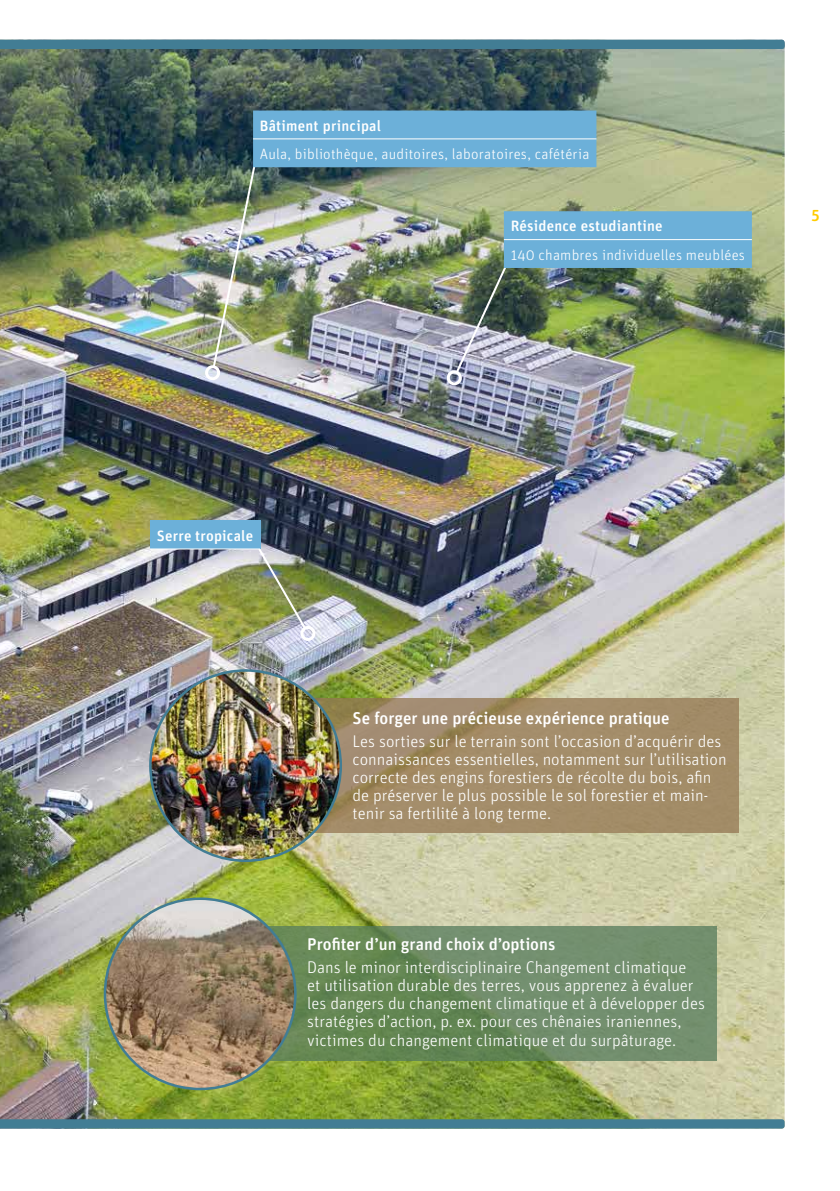
<style>
.page{position:relative;width:840px;height:1191px;background:#fff}
.page>*{position:absolute;margin:0;border:0;box-sizing:border-box;transform-origin:0 0}
.t1{font:300 17px/18.2px "Unit Rounded Pro";color:#fff}
.t2{font:500 17px "Unit Rounded Pro";color:#fff}
.t3{font:500 16px "Unit Rounded Pro";color:#fc0}
.t4{font:300 15px "Unit Rounded Pro";letter-spacing:.015em;color:#fff}
.t5{font:500 15px "Unit Rounded Pro";letter-spacing:.015em;color:#fff}
</style>
<div class="page">
<img style="left:0;top:49px;width:784px;height:1070px">
<div style="left:0;top:40px;width:784px;height:9px;background:#427d94"></div>
<svg style="left:0;top:1119px;width:784px;height:9px;background:#447d91"></svg>
<svg style="left:268px;top:926px;width:448px;height:135px;background:#6c8b62"></svg>
<img style="left:105px;top:898px;width:190px;height:191px;border-radius:95px">
<svg style="left:312px;top:698px;width:427px;height:135px;background:#a18b67"></svg>
<img style="left:150px;top:670px;width:190px;height:190px;border-radius:95px">
<img style="left:256px;top:546px;width:51px;height:85px">
<div style="left:300px;top:626px;width:15px;height:15px;border:3px solid #fff;border-radius:50%"></div>
<div style="left:150px;top:520px;width:110px;height:29px;background:#6cb0d9"></div>
<hr style="left:150px;top:548px;width:110px;height:1px;background:#fff">
<div style="left:205px;top:365px;width:15px;height:15px;border:3px solid #fff;border-radius:50%"></div>
<div style="left:446px;top:370px;width:15px;height:15px;border:3px solid #fff;border-radius:50%"></div>
<img style="left:211px;top:110px;width:540px;height:265px">
<hr style="left:503px;top:239px;width:248px;height:1px;background:#fff">
<p class="t5" style="left:260px;top:115px;width:123px">Bâtiment principal</p>
<p class="t4" style="left:260px;top:144px;width:331px">Aula, bibliothèque, auditoires, laboratoires, cafétéria</p>
<p class="t5" style="left:510px;top:216px;width:153px">Résidence estudiantine</p>
<p class="t4" style="left:510px;top:245px;width:236px">140 chambres individuelles meublées</p>
<p class="t3" style="left:810px;top:204px;width:10px">5</p>
<p class="t5" style="left:157px;top:525px;width:98px">Serre tropicale</p>
<p class="t2" style="left:352px;top:706px;width:318px">Se forger une précieuse expérience pratique</p>
<p class="t1" style="left:352px;top:731px;width:375px">Les sorties sur le terrain sont l’occasion d’acquérir des connaissances essentielles, notamment sur l’utilisation correcte des engins forestiers de récolte du bois, afin de préserver le plus possible le sol forestier et main&shy;tenir sa fertilité à long terme.</p>
<p class="t2" style="left:307px;top:932px;width:249px">Profiter d’un grand choix d’options</p>
<p class="t1" style="left:307px;top:957px;width:399px">Dans le minor interdisciplinaire Changement climatique<br>et utilisation durable des terres, vous apprenez à évaluer les dangers du changement climatique et à développer des stratégies d’action, p. ex. pour ces chênaies iraniennes, victimes du changement climatique et du surpâturage.</p>
</div>
